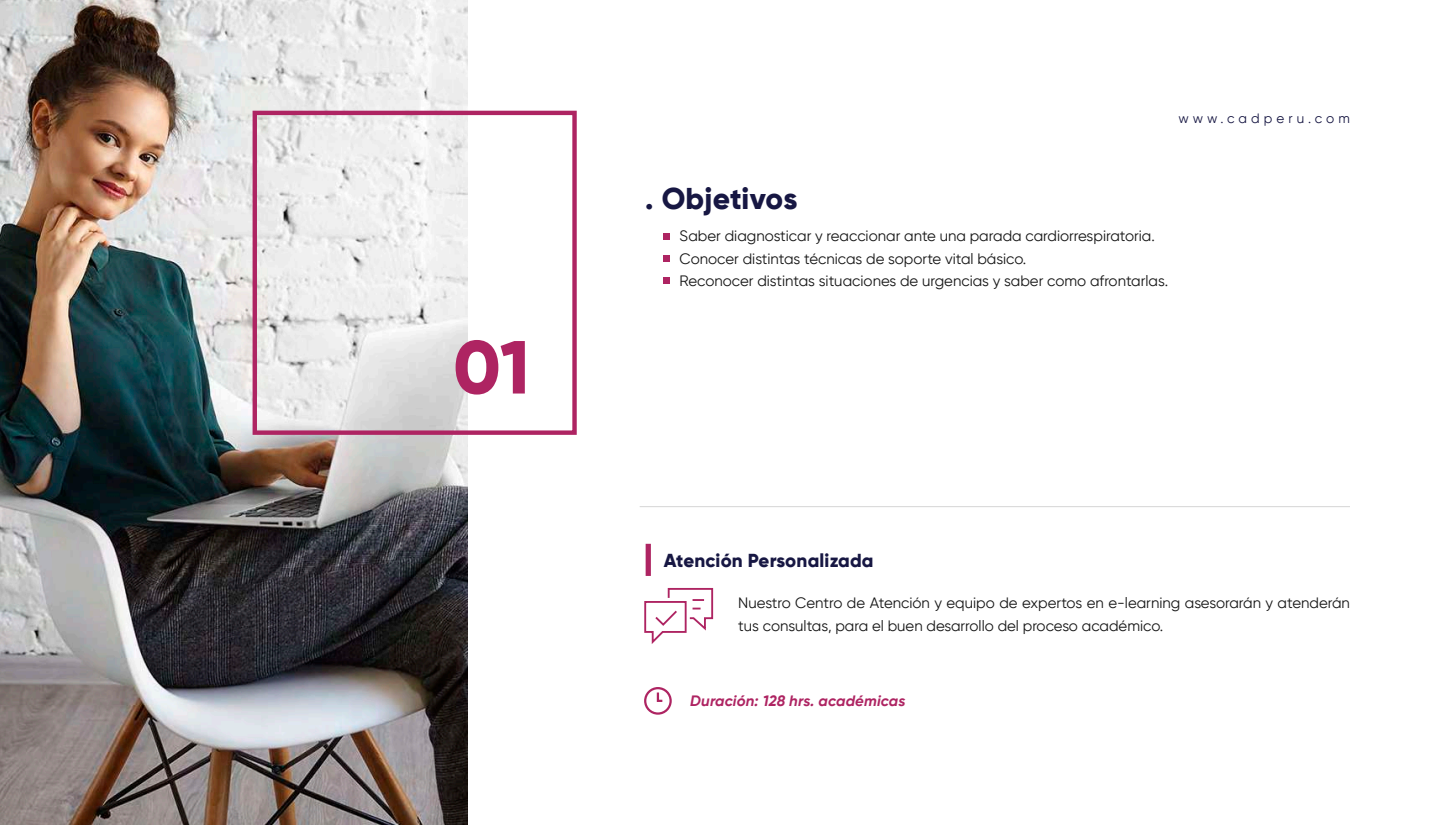
<style>
.page{position:relative;width:1455px;height:825px;background:#fff}
.page>*{position:absolute;margin:0;border:0;box-sizing:border-box;transform-origin:0 0}
.t1{font:800 75px "Gilroy";color:#ae2462}
.t2{font:800 30px "Gilroy";color:#171743}
.t3{font:800 18.75px "Gilroy";letter-spacing:.01em;color:#171743}
.t4{font:15px/22.5px "Gilroy";color:#151515}
.t5{font:italic 700 15px "Gilroy";letter-spacing:.01em;color:#ae2462}
.t6{font:13.5px "Gilroy";letter-spacing:.3em;color:#171743}
</style>
<div class="page">
<img style="left:0;top:0;width:468px;height:825px">
<div style="left:253px;top:111px;width:324px;height:324px;border:4px solid #ae2462"></div>
<div style="left:644px;top:687px;width:28px;height:28px;border:2px solid #ae2462;border-radius:50%"></div>
<svg style="left:656px;top:690px;width:9px;height:12px"></svg>
<div style="left:646px;top:544px;width:5px;height:32px;background:#ae2462"></div>
<svg style="left:644px;top:588px;width:70px;height:56px"></svg>
<hr style="left:640px;top:506px;width:710px;height:1px;background:#d5d5d5">
<div style="left:664px;top:277px;width:6px;height:7px;background:#ae2462"></div>
<div style="left:664px;top:233px;width:6px;height:7px;background:#ae2462"></div>
<div style="left:664px;top:255px;width:6px;height:7px;background:#ae2462"></div>
<h1 class="t1" style="left:453px;top:320px;width:78px">01</h1>
<p class="t6" style="left:1178px;top:110px;width:173px">www.cadperu.com</p>
<h2 class="t2" style="left:645px;top:179px;width:154px">. Objetivos</h2>
<p class="t4" style="left:680px;top:225px;width:490px">Saber diagnosticar y reaccionar ante una parada cardiorrespiratoria.<br>Conocer distintas técnicas de soporte vital básico.<br>Reconocer distintas situaciones de urgencias y saber como afrontarlas.</p>
<p class="t3" style="left:664px;top:549px;width:211px">Atención Personalizada</p>
<p class="t4" style="left:738px;top:591px;width:613px">Nuestro Centro de Atención y equipo de expertos en e-learning asesorarán y atenderán tus consultas, para el buen desarrollo del proceso académico.</p>
<p class="t5" style="left:690px;top:691px;width:217px">Duración: 128 hrs. académicas</p>
</div>
